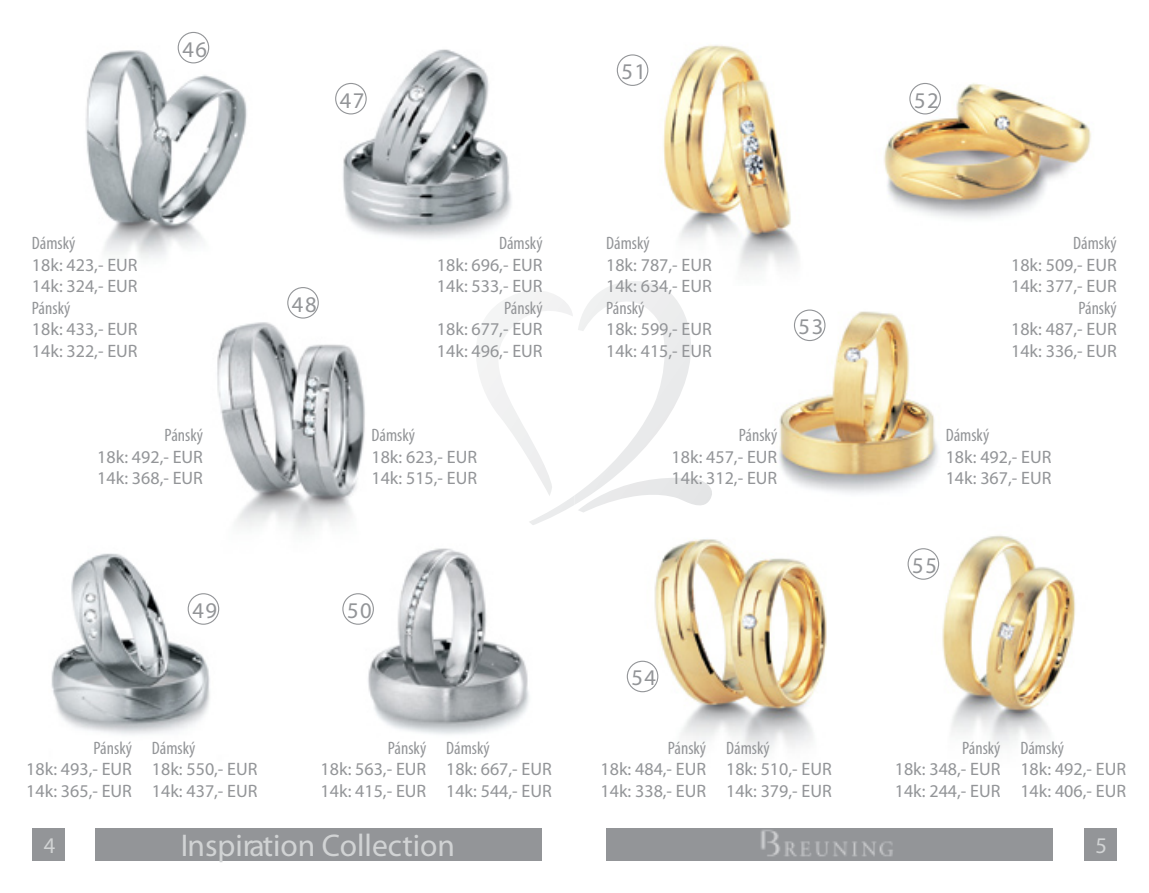
<style>
.page{position:relative;width:1149px;height:893px;background:#fff}
.page>*{position:absolute;margin:0;border:0;box-sizing:border-box;transform-origin:0 0}
.t1{font:31.5px "Myriad Pro";color:#d1d3d4}
.t2{font:22.5px "Myriad Pro";letter-spacing:.07em;color:#939598}
.t3{font:22.5px "Myriad Pro";color:#d1d3d4}
.t4{font:18px/21.6px "Myriad Pro";color:#939598}
.t5{font:condensed 18px "Myriad Pro";color:#939598}
</style>
<div class="page">
<div style="left:95px;top:828px;width:446px;height:33px;background:#939598"></div>
<div style="left:33px;top:828px;width:32px;height:33px;background:#939598"></div>
<div style="left:606px;top:828px;width:446px;height:33px;background:#939598"></div>
<div style="left:1083px;top:828px;width:33px;height:33px;background:#939598"></div>
<img style="left:761px;top:829px;width:132px;height:28px">
<img style="left:86px;top:32px;width:161px;height:227px">
<img style="left:335px;top:49px;width:177px;height:190px">
<img style="left:51px;top:553px;width:169px;height:182px">
<img style="left:344px;top:548px;width:185px;height:187px">
<img style="left:628px;top:539px;width:199px;height:214px">
<img style="left:909px;top:535px;width:166px;height:211px">
<img style="left:884px;top:83px;width:207px;height:135px">
<img style="left:779px;top:309px;width:159px;height:184px">
<img style="left:217px;top:298px;width:197px;height:255px">
<img style="left:618px;top:45px;width:180px;height:226px">
<svg style="left:476px;top:281px;width:236px;height:244px"></svg>
<div style="left:793px;top:310px;width:32px;height:31px;border:1px solid #939598;border-radius:50%"></div>
<div style="left:616px;top:54px;width:32px;height:32px;border:1px solid #939598;border-radius:50%"></div>
<div style="left:909px;top:83px;width:31px;height:31px;border:1px solid #939598;border-radius:50%"></div>
<div style="left:626px;top:661px;width:32px;height:31px;border:1px solid #939598;border-radius:50%"></div>
<div style="left:907px;top:548px;width:31px;height:32px;border:1px solid #939598;border-radius:50%"></div>
<div style="left:287px;top:287px;width:32px;height:32px;border:1px solid #939598;border-radius:50%"></div>
<div style="left:178px;top:32px;width:31px;height:31px;border:1px solid #939598;border-radius:50%"></div>
<div style="left:335px;top:83px;width:31px;height:31px;border:1px solid #939598;border-radius:50%"></div>
<div style="left:188px;top:593px;width:31px;height:32px;border:1px solid #939598;border-radius:50%"></div>
<div style="left:342px;top:593px;width:32px;height:32px;border:1px solid #939598;border-radius:50%"></div>
<p class="t2" style="left:182px;top:37px;width:26px">46</p>
<p class="t2" style="left:340px;top:88px;width:26px">47</p>
<p class="t2" style="left:621px;top:59px;width:26px">51</p>
<p class="t5" style="left:32px;top:233px;width:45px">Dámský</p>
<p class="t4" style="left:32px;top:254px;width:107px">18k: 423,- EUR<br>14k: 324,- EUR</p>
<p class="t5" style="left:32px;top:298px;width:40px">Pánský</p>
<p class="t4" style="left:32px;top:319px;width:107px">18k: 433,- EUR<br>14k: 322,- EUR</p>
<p class="t5" style="left:164px;top:425px;width:40px">Pánský</p>
<p class="t4" style="left:97px;top:446px;width:107px">18k: 492,- EUR<br>14k: 368,- EUR</p>
<p class="t2" style="left:292px;top:292px;width:26px">48</p>
<p class="t5" style="left:499px;top:233px;width:45px">Dámský</p>
<p class="t4" style="left:437px;top:254px;width:107px">18k: 696,- EUR<br>14k: 533,- EUR</p>
<p class="t5" style="left:504px;top:298px;width:40px">Pánský</p>
<p class="t4" style="left:437px;top:319px;width:107px">18k: 677,- EUR<br>14k: 496,- EUR</p>
<p class="t5" style="left:371px;top:425px;width:45px">Dámský</p>
<p class="t4" style="left:371px;top:446px;width:107px">18k: 623,- EUR<br>14k: 515,- EUR</p>
<p class="t2" style="left:192px;top:598px;width:26px">49</p>
<p class="t2" style="left:347px;top:598px;width:26px">50</p>
<p class="t5" style="left:93px;top:738px;width:40px">Pánský</p>
<p class="t4" style="left:26px;top:759px;width:107px">18k: 493,- EUR<br>14k: 365,- EUR</p>
<p class="t5" style="left:152px;top:738px;width:45px">Dámský</p>
<p class="t4" style="left:152px;top:759px;width:107px">18k: 550,- EUR<br>14k: 437,- EUR</p>
<p class="t5" style="left:388px;top:738px;width:40px">Pánský</p>
<p class="t4" style="left:320px;top:759px;width:107px">18k: 563,- EUR<br>14k: 415,- EUR</p>
<p class="t5" style="left:446px;top:738px;width:45px">Dámský</p>
<p class="t4" style="left:446px;top:759px;width:107px">18k: 667,- EUR<br>14k: 544,- EUR</p>
<p class="t5" style="left:606px;top:233px;width:45px">Dámský</p>
<p class="t4" style="left:606px;top:254px;width:107px">18k: 787,- EUR<br>14k: 634,- EUR</p>
<p class="t5" style="left:606px;top:298px;width:40px">Pánský</p>
<p class="t4" style="left:606px;top:319px;width:107px">18k: 599,- EUR<br>14k: 415,- EUR</p>
<p class="t2" style="left:798px;top:314px;width:26px">53</p>
<p class="t5" style="left:738px;top:425px;width:40px">Pánský</p>
<p class="t4" style="left:671px;top:446px;width:107px">18k: 457,- EUR<br>14k: 312,- EUR</p>
<p class="t2" style="left:631px;top:665px;width:26px">54</p>
<p class="t5" style="left:667px;top:738px;width:40px">Pánský</p>
<p class="t4" style="left:600px;top:759px;width:107px">18k: 484,- EUR<br>14k: 338,- EUR</p>
<p class="t5" style="left:725px;top:738px;width:45px">Dámský</p>
<p class="t4" style="left:725px;top:759px;width:107px">18k: 510,- EUR<br>14k: 379,- EUR</p>
<p class="t2" style="left:913px;top:88px;width:26px">52</p>
<p class="t5" style="left:1072px;top:233px;width:45px">Dámský</p>
<p class="t4" style="left:1010px;top:254px;width:107px">18k: 509,- EUR<br>14k: 377,- EUR</p>
<p class="t5" style="left:1077px;top:298px;width:40px">Pánský</p>
<p class="t4" style="left:1010px;top:319px;width:107px">18k: 487,- EUR<br>14k: 336,- EUR</p>
<p class="t5" style="left:945px;top:425px;width:45px">Dámský</p>
<p class="t4" style="left:945px;top:446px;width:107px">18k: 492,- EUR<br>14k: 367,- EUR</p>
<p class="t2" style="left:912px;top:553px;width:26px">55</p>
<p class="t5" style="left:961px;top:738px;width:40px">Pánský</p>
<p class="t4" style="left:894px;top:759px;width:107px">18k: 348,- EUR<br>14k: 244,- EUR</p>
<p class="t5" style="left:1020px;top:738px;width:45px">Dámský</p>
<p class="t4" style="left:1020px;top:759px;width:107px">18k: 492,- EUR<br>14k: 406,- EUR</p>
<p class="t3" style="left:44px;top:833px;width:13px">4</p>
<h1 class="t1" style="left:181px;top:828px;width:275px">Inspiration Collection</h1>
<p class="t3" style="left:1095px;top:833px;width:13px">5</p>
</div>
